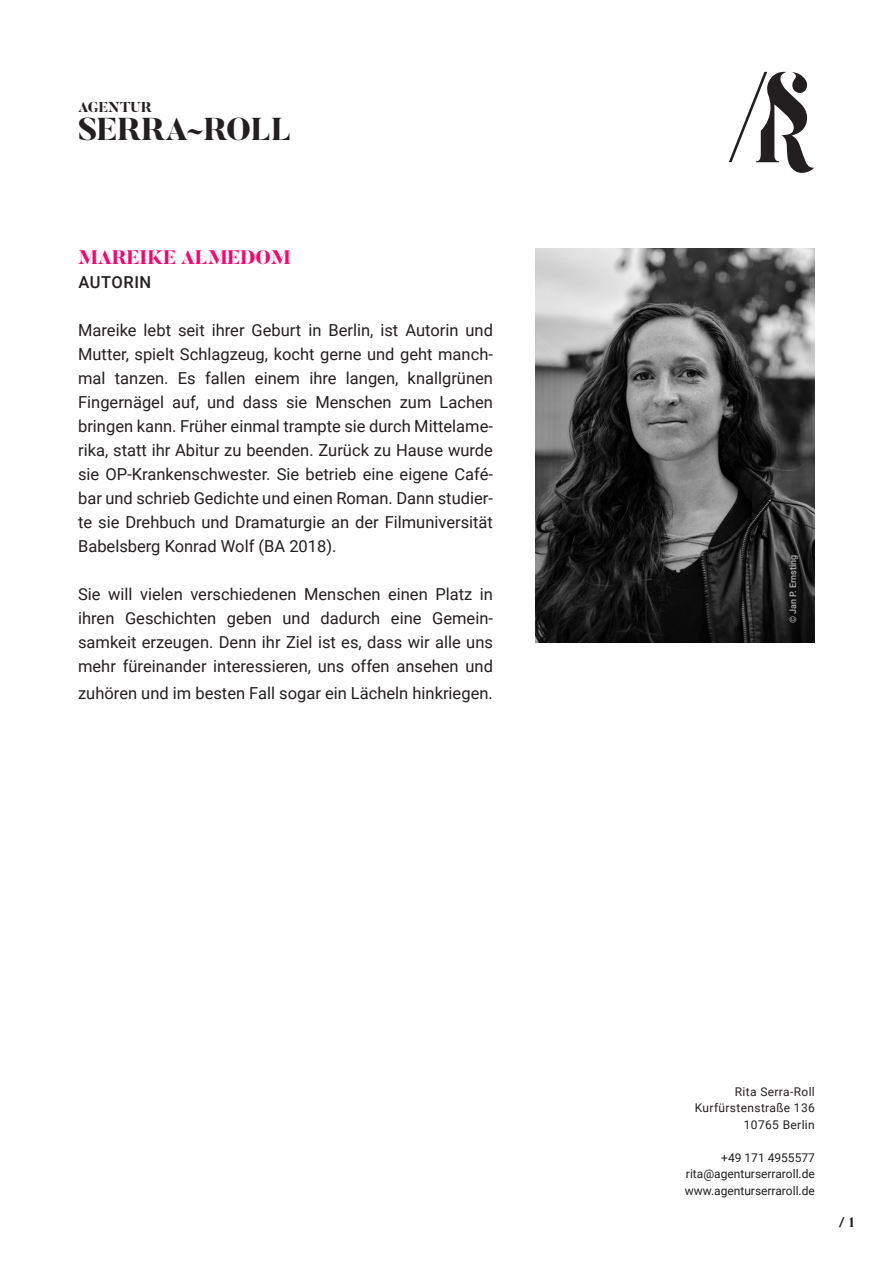
<style>
.page{position:relative;width:893px;height:1263px;background:#fff}
.page>*{position:absolute;margin:0;border:0;box-sizing:border-box;transform-origin:0 0}
.t1{font:800 31.5px "Butler";letter-spacing:-.01em;color:#231f20}
.t2{font:800 19.5px "Butler";color:#ff006d}
.t3{font:16.5px/24px "Roboto";color:#231f20;text-align:justify}
.t4{font:500 16.5px "Roboto";letter-spacing:.035em;color:#231f20}
.t5{font:800 14.25px "Butler";color:#231f20}
.t6{font:800 13.5px "Butler";color:#231f20}
.t7{font:12px/16.5px "Roboto";color:#231f20;text-align:justify}
.t8{font:12px/16.5px "Roboto";letter-spacing:.03em;color:#231f20;text-align:right}
.t9{font:500 9px "Roboto";color:#b2b3b7}
</style>
<div class="page">
<img style="left:535px;top:249px;width:280px;height:393px">
<svg style="left:729px;top:72px;width:85px;height:101px"></svg>
<p class="t5" style="left:78px;top:98px;width:75px">AGENTUR</p>
<h1 class="t1" style="left:78px;top:109px;width:215px">SERRA~ROLL</h1>
<p class="t2" style="left:78px;top:245px;width:214px">MAREIKE ALMEDOM</p>
<p class="t4" style="left:78px;top:271px;width:74px">AUTORIN</p>
<p class="t3" style="left:78px;top:318px;width:416px">Mareike lebt seit ihrer Geburt in Berlin, ist Autorin und Mutter, spielt Schlagzeug, kocht gerne und geht manch&shy;mal tanzen. Es fallen einem ihre langen, knallgrünen Fingernägel auf, und dass sie Menschen zum Lachen bringen kann. Früher einmal trampte sie durch Mittelame&shy;rika, statt ihr Abitur zu beenden. Zurück zu Hause wurde sie OP-Krankenschwester. Sie betrieb eine eigene Café&shy;bar und schrieb Gedichte und einen Roman. Dann studier&shy;te sie Drehbuch und Dramaturgie an der Filmuniversität Babelsberg Konrad Wolf (BA 2018).</p>
<p class="t3" style="left:78px;top:582px;width:416px">Sie will vielen verschiedenen Menschen einen Platz in ihren Geschichten geben und dadurch eine Gemein&shy;samkeit erzeugen. Denn ihr Ziel ist es, dass wir alle uns mehr füreinander interessieren, uns offen ansehen und</p>
<p class="t3" style="left:78px;top:681px;width:416px">zuhören und im besten Fall sogar ein Lächeln hinkriegen.</p>
<p class="t9" style="left:787px;top:623px;width:70px;rotate:-90deg">© Jan P. Ernsting</p>
<p class="t8" style="left:695px;top:1083px;width:122px">Rita Serra-Roll<br>Kurfürstenstraße 136<br>10765 Berlin</p>
<p class="t7" style="left:685px;top:1149px;width:132px;text-indent:37px">+49 171 4955577 rita@agenturserraroll.de www.agenturserraroll.de</p>
<p class="t6" style="left:839px;top:1214px;width:17px">/ 1</p>
</div>
